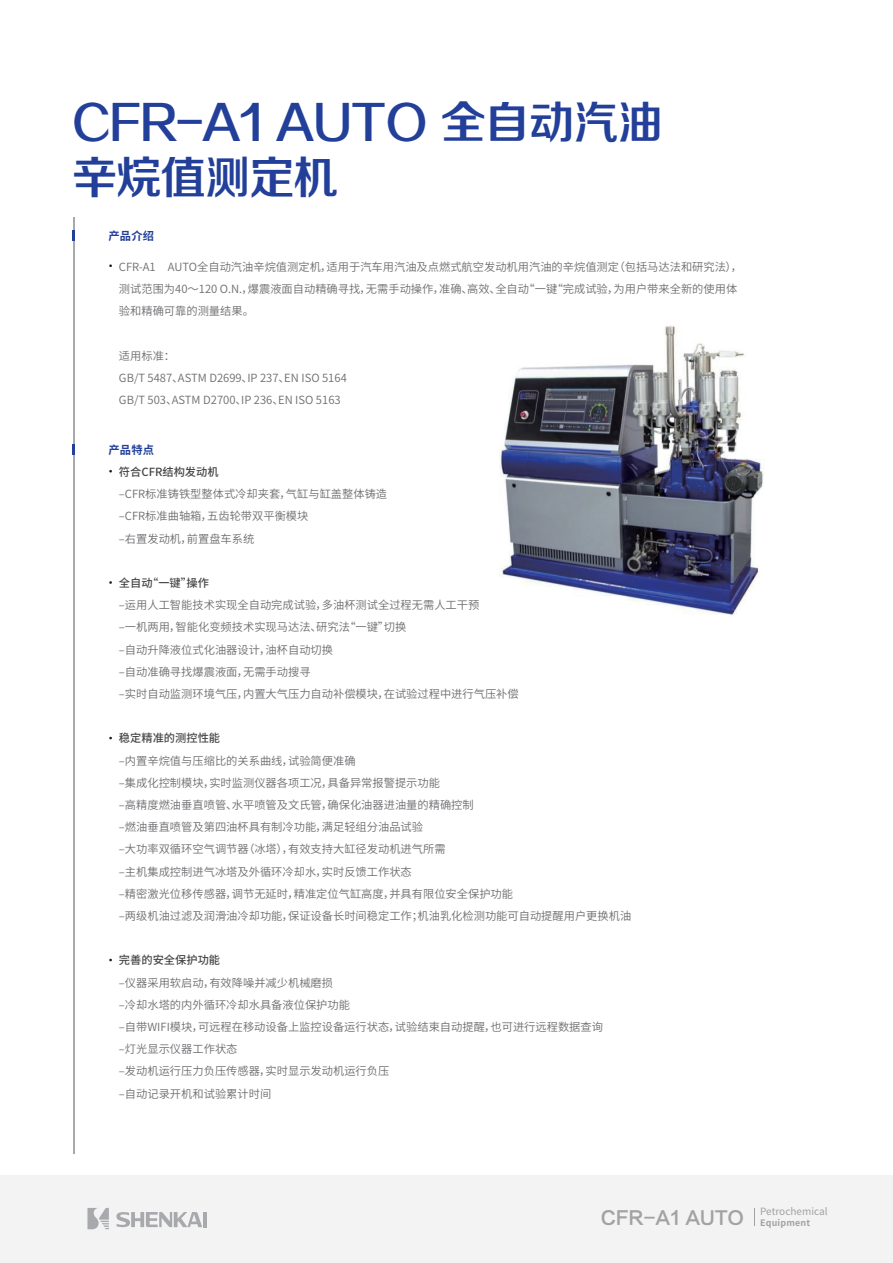
<style>
.page{position:relative;width:893px;height:1263px;background:#fff}
.page>*{position:absolute;margin:0;border:0;box-sizing:border-box;transform-origin:0 0}
.t1{font:45.15px/54.2px "FZZZHONGJW GB1 0";letter-spacing:-.02em;color:#223f99}
.t2{font:18.15px "FZLTZHK GBK1 0";letter-spacing:-.02em;color:#a0a2a4}
.t3{font:11.25px/22.2px "Source Han Sans CN";color:#6c6d70}
.t4{font:500 11.25px "Source Han Sans CN";color:#454646}
.t5{font:700 11.25px "Source Han Sans CN";letter-spacing:.02em;color:#223f99}
.t6{font:10.05px "Source Han Sans CN";color:#a2a1a2}
</style>
<div class="page">
<hr style="left:73px;top:217px;width:1px;height:937px;background:#a8a9ad">
<svg style="left:72px;top:230px;width:3px;height:11px"></svg>
<svg style="left:72px;top:444px;width:3px;height:11px"></svg>
<img style="left:499px;top:325px;width:265px;height:290px">
<div style="left:0;top:1175px;width:893px;height:87px;background:#f3f3f3"></div>
<svg style="left:87px;top:1208px;width:22px;height:21px"></svg>
<hr style="left:203px;top:1212px;width:4px;height:15px;background:#a8a9ad">
<svg style="left:116px;top:1212px;width:86px;height:15px"></svg>
<h1 class="t1" style="left:72px;top:99px;width:592px">CFR-A1 AUTO 全自动汽油辛烷值测定机</h1>
<p class="t5" style="left:108px;top:229px;width:47px">产品介绍</p>
<p class="t3" style="left:119px;top:256px;width:625px">CFR-A1 AUTO全自动汽油辛烷值测定机，适用于汽车用汽油及点燃式航空发动机用汽油的辛烷值测定（包括马达法和研究法），测试范围为40～120 O.N.，爆震液面自动精确寻找，无需手动操作，准确、高效、全自动“一键“完成试验，为用户带来全新的使用体验和精确可靠的测量结果。</p>
<p class="t3" style="left:119px;top:345px;width:229px">适用标准：<br>GB/T 5487、ASTM D2699、IP 237、EN ISO 5164<br>GB/T 503、ASTM D2700、IP 236、EN ISO 5163</p>
<p class="t5" style="left:108px;top:443px;width:47px">产品特点</p>
<p class="t4" style="left:119px;top:465px;width:101px">符合CFR结构发动机</p>
<p class="t3" style="left:119px;top:483px;width:270px">‒CFR标准铸铁型整体式冷却夹套，气缸与缸盖整体铸造‒CFR标准曲轴箱，五齿轮带双平衡模块<br>‒右置发动机，前置盘车系统</p>
<p class="t4" style="left:119px;top:576px;width:91px">全自动“一键”操作</p>
<p class="t3" style="left:119px;top:594px;width:401px">‒运用人工智能技术实现全自动完成试验，多油杯测试全过程无需人工干预<br>‒一机两用，智能化变频技术实现马达法、研究法“一键”切换<br>‒自动升降液位式化油器设计，油杯自动切换<br>‒自动准确寻找爆震液面，无需手动搜寻<br>‒实时自动监测环境气压，内置大气压力自动补偿模块，在试验过程中进行气压补偿</p>
<p class="t4" style="left:119px;top:732px;width:103px">稳定精准的测控性能</p>
<p class="t3" style="left:119px;top:749px;width:514px">‒内置辛烷值与压缩比的关系曲线，试验简便准确<br>‒集成化控制模块，实时监测仪器各项工况，具备异常报警提示功能<br>‒高精度燃油垂直喷管、水平喷管及文氏管，确保化油器进油量的精确控制<br>‒燃油垂直喷管及第四油杯具有制冷功能，满足轻组分油品试验<br>‒大功率双循环空气调节器（冰塔），有效支持大缸径发动机进气所需<br>‒主机集成控制进气冰塔及外循环冷却水，实时反馈工作状态<br>‒精密激光位移传感器，调节无延时，精准定位气缸高度，并具有限位安全保护功能<br>‒两级机油过滤及润滑油冷却功能，保证设备长时间稳定工作；机油乳化检测功能可自动提醒用户更换机油</p>
<p class="t4" style="left:119px;top:954px;width:103px">完善的安全保护功能</p>
<p class="t3" style="left:119px;top:971px;width:486px">‒仪器采用软启动，有效降噪并减少机械磨损<br>‒冷却水塔的内外循环冷却水具备液位保护功能<br>‒自带WIFI模块，可远程在移动设备上监控设备运行状态，试验结束自动提醒，也可进行远程数据查询‒灯光显示仪器工作状态<br>‒发动机运行压力负压传感器，实时显示发动机运行负压<br>‒自动记录开机和试验累计时间</p>
<p class="t6" style="left:760px;top:1206px;width:69px">Petrochemical</p>
<h2 class="t2" style="left:601px;top:1207px;width:211px">CFR-A1 AUTO <sub>Equipment</sub></h2>
</div>
